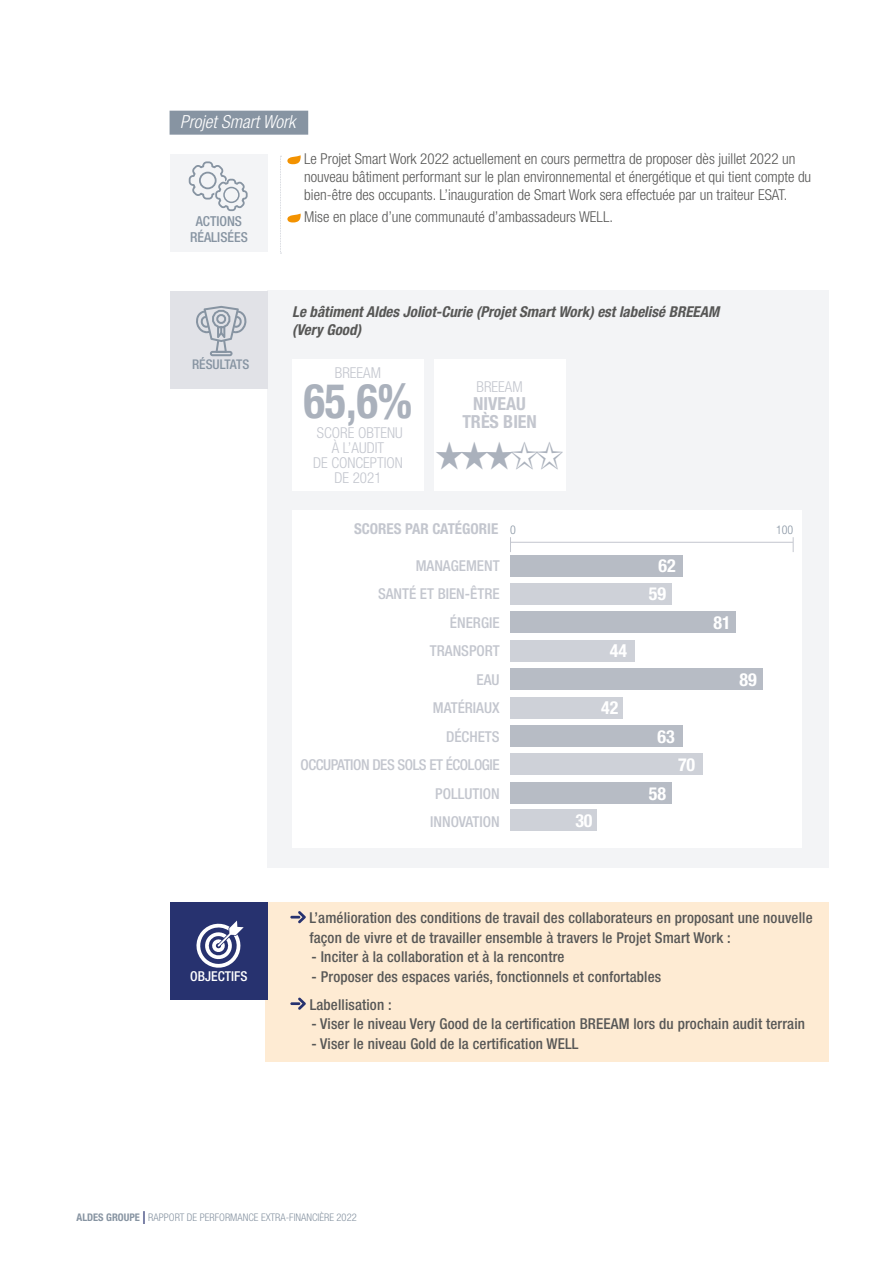
<style>
.page{position:relative;width:893px;height:1263px;background:#fff}
.page>*{position:absolute;margin:0;border:0;box-sizing:border-box;transform-origin:0 0}
.t1{font:700 condensed 48px "Helvetica Neue LT Pro";color:#aab1bc;scale:.92 1}
.t2{font:39px "Zapf Dingbats ITC";color:#aab1bc;scale:.92 1}
.t3{font:700 condensed 18px/28.5px "Helvetica Neue LT Pro";color:#fff;text-align:center}
.t4{font:italic 300 condensed 18px "Helvetica Neue LT Pro";color:#fff}
.t5{font:700 condensed 18px/18px "Helvetica Neue LT Pro";color:#c3c6ce;text-align:center}
.t6{font:500 condensed 15px/19.5px "Helvetica Neue LT Pro";letter-spacing:.01em;color:#575756}
.t7{font:300 condensed 15px/18px "Helvetica Neue LT Pro";color:#575756}
.t8{font:500 condensed 15px/28.5px "Helvetica Neue LT Pro";color:#c3c6ce;text-align:right}
.t9{font:italic 700 condensed 15px/18px "Helvetica Neue LT Pro";color:#575756}
.t10{font:300 condensed 15px/15px "Helvetica Neue LT Pro";color:#c3c6ce;text-align:center}
.t11{font:700 condensed 15px "Helvetica Neue LT Pro";color:#c3c6ce}
.t12{font:500 condensed 13.8px/15.3px "Helvetica Neue LT Std";color:#8794a2;text-align:center}
.t13{font:500 condensed 13.65px "Helvetica Neue LT Std";color:#fff}
.t14{font:500 condensed 13.35px "Helvetica Neue LT Std";color:#8794a2}
.t15{font:300 condensed 12px "Helvetica Neue LT Pro";color:#8794a2}
.t16{font:300 condensed 10.5px "Helvetica Neue LT Std";color:#8794a2}
.s1{font-weight:700}
.s2{font-size:18px;color:#27326f}
</style>
<div class="page">
<div style="left:265px;top:902px;width:564px;height:160px;background:#feebd3"></div>
<svg style="left:290px;top:911px;width:16px;height:12px"></svg>
<svg style="left:290px;top:997px;width:16px;height:13px"></svg>
<div style="left:170px;top:111px;width:138px;height:24px;background:#8794a2"></div>
<svg style="left:287px;top:155px;width:14px;height:9px"></svg>
<svg style="left:287px;top:214px;width:14px;height:8px"></svg>
<svg style="left:280px;top:156px;width:1px;height:98px"></svg>
<div style="left:268px;top:291px;width:561px;height:577px;background:#f3f4f6"></div>
<div style="left:292px;top:359px;width:132px;height:132px;background:#fff"></div>
<div style="left:434px;top:359px;width:132px;height:132px;background:#fff"></div>
<div style="left:293px;top:511px;width:509px;height:337px;background:#fff"></div>
<hr style="left:510px;top:542px;width:283px;height:1px;background:#c3c6ce">
<div style="left:510px;top:555px;width:173px;height:21px;background:#b7bcc5"></div>
<div style="left:510px;top:583px;width:162px;height:22px;background:#ced1d8"></div>
<div style="left:510px;top:612px;width:226px;height:21px;background:#b7bcc5"></div>
<div style="left:510px;top:640px;width:125px;height:21px;background:#ced1d8"></div>
<div style="left:510px;top:668px;width:253px;height:22px;background:#b7bcc5"></div>
<div style="left:510px;top:697px;width:113px;height:21px;background:#ced1d8"></div>
<div style="left:510px;top:725px;width:173px;height:22px;background:#b7bcc5"></div>
<div style="left:510px;top:754px;width:193px;height:21px;background:#ced1d8"></div>
<div style="left:510px;top:782px;width:162px;height:21px;background:#b7bcc5"></div>
<div style="left:510px;top:810px;width:87px;height:21px;background:#ced1d8"></div>
<svg style="left:510px;top:537px;width:1px;height:15px"></svg>
<svg style="left:793px;top:537px;width:1px;height:15px"></svg>
<div style="left:170px;top:291px;width:98px;height:97px;background:#e1e2e7"></div>
<svg style="left:196px;top:306px;width:51px;height:50px"></svg>
<div style="left:170px;top:154px;width:98px;height:97px;background:#f3f4f6"></div>
<svg style="left:189px;top:161px;width:59px;height:51px"></svg>
<div style="left:170px;top:902px;width:98px;height:98px;background:#27326f"></div>
<svg style="left:196px;top:920px;width:48px;height:48px"></svg>
<p class="t4" style="left:180px;top:111px;width:117px">Projet Smart Work</p>
<p class="t12" style="left:190px;top:214px;width:59px">ACTIONS<br>RÉALISÉES</p>
<p class="t14" style="left:192px;top:357px;width:59px">RÉSULTATS</p>
<p class="t13" style="left:190px;top:968px;width:59px">OBJECTIFS</p>
<p class="t7" style="left:304px;top:150px;width:509px">Le Projet Smart Work 2022 actuellement en cours permettra de proposer dès juillet 2022 un nouveau bâtiment performant sur le plan environnemental et énergétique et qui tient compte du bien-être des occupants. L’inauguration de Smart Work sera effectuée par un traiteur ESAT.</p>
<p class="t7" style="left:304px;top:208px;width:310px">Mise en place d’une communauté d’ambassadeurs WELL.</p>
<p class="t9" style="left:292px;top:303px;width:429px">Le bâtiment Aldes Joliot-Curie (Projet Smart Work) est labelisé BREEAM (Very Good)</p>
<p class="t10" style="left:335px;top:365px;width:48px">BREEAM</p>
<h1 class="t1" style="left:304px;top:372px;width:119px">65,6%</h1>
<p class="t10" style="left:313px;top:425px;width:91px">SCORE OBTENU<br>À L’AUDIT<br>DE CONCEPTION<br>DE 2021</p>
<p class="t10" style="left:477px;top:379px;width:48px">BREEAM</p>
<p class="t5" style="left:462px;top:395px;width:76px">NIVEAU<br>TRÈS BIEN</p>
<h2 class="t2" style="left:435px;top:437px;width:142px">★★ ★ ✩ ✩</h2>
<p class="t11" style="left:354px;top:519px;width:146px">SCORES PAR CATÉGORIE</p>
<p class="t8" style="left:301px;top:551px;width:201px">MANAGEMENT<br>SANTÉ ET BIEN-ÊTRE<br>ÉNERGIE<br>TRANSPORT<br>EAU<br>MATÉRIAUX<br>DÉCHETS<br>OCCUPATION DES SOLS ET ÉCOLOGIE<br>POLLUTION<br>INNOVATION</p>
<p class="t15" style="left:510px;top:523px;width:7px">0</p>
<p class="t15" style="left:776px;top:523px;width:19px">100</p>
<p class="t3" style="left:649px;top:551px;width:29px">62<br>59</p>
<p class="t3" style="left:714px;top:608px;width:19px">81</p>
<p class="t3" style="left:610px;top:637px;width:19px">44</p>
<p class="t3" style="left:739px;top:665px;width:19px">89</p>
<p class="t3" style="left:601px;top:694px;width:19px">42</p>
<p class="t3" style="left:657px;top:722px;width:19px">63</p>
<p class="t3" style="left:678px;top:751px;width:18px">70</p>
<p class="t3" style="left:649px;top:779px;width:19px">58</p>
<p class="t3" style="left:575px;top:806px;width:19px">30</p>
<p class="t6" style="left:309px;top:908px;width:505px">L’amélioration des conditions de travail des collaborateurs en proposant une nouvelle façon de vivre et de travailler ensemble à travers le Projet Smart Work :</p>
<p class="t6" style="left:312px;top:947px;width:254px">- Inciter à la collaboration et à la rencontre</p>
<p class="t6" style="left:310px;top:962px;width:353px;line-height:28px">- Proposer des espaces variés, fonctionnels et confortables<br>Labellisation :</p>
<p class="t6" style="left:312px;top:1014px;width:495px">- Viser le niveau Very Good de la certification BREEAM lors du prochain audit terrain</p>
<p class="t6" style="left:312px;top:1033px;width:268px">- Viser le niveau Gold de la certification WELL</p>
<p class="t16" style="left:77px;top:1211px;width:282px"><span class="s1">ALDES GROUPE</span> <span class="s2">I</span> RAPPORT DE PERFORMANCE EXTRA-FINANCIÈRE 2022</p>
</div>
